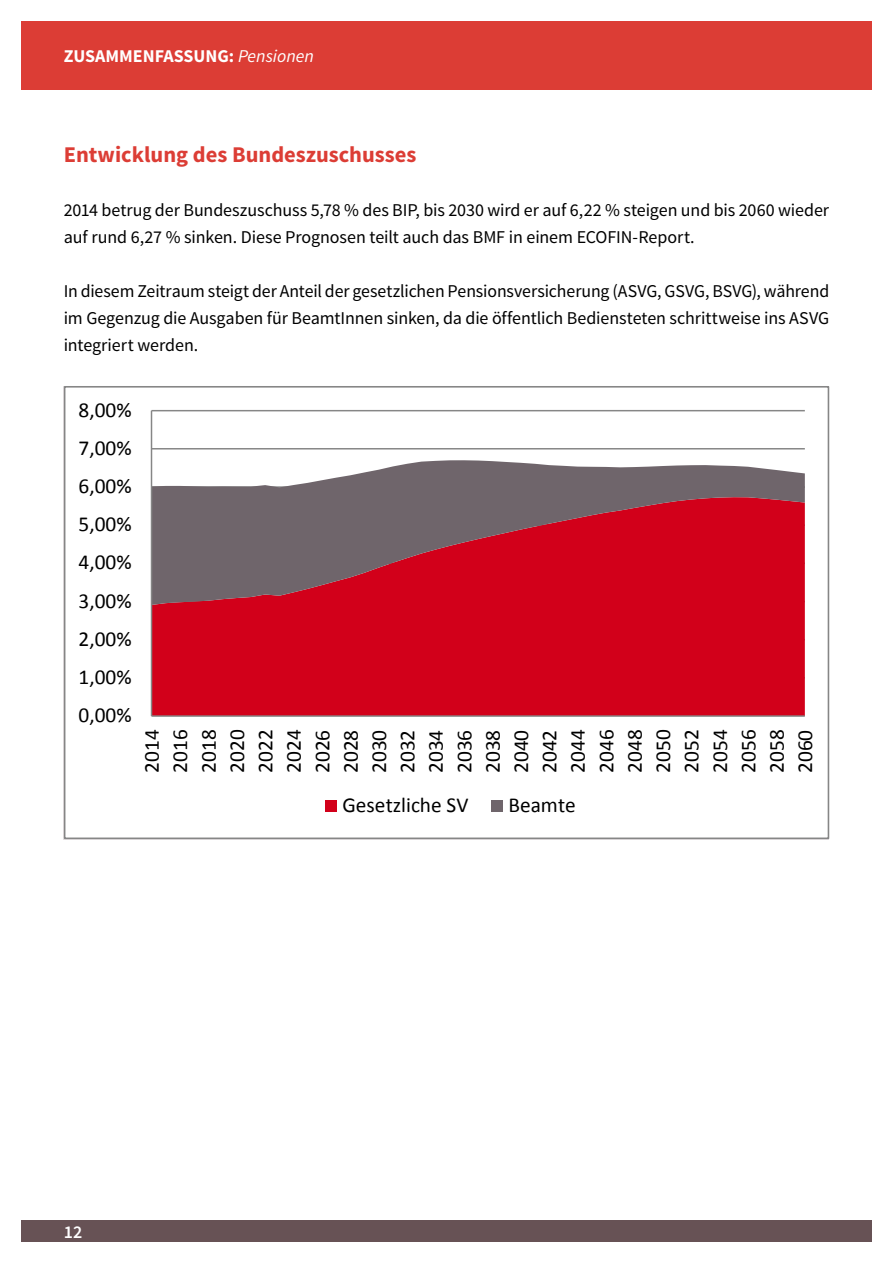
<style>
.page{position:relative;width:893px;height:1263px;background:#fff}
.page>*{position:absolute;margin:0;border:0;box-sizing:border-box;transform-origin:0 0}
.Ü_2{font:700 22.5px "Source Sans Pro";color:#dc3d35}
.t1{font:21.3px/28.3px "Calibri";color:#000;text-align:justify}
.Fliesstext{font:18px/27px "Source Sans Pro";letter-spacing:-.005em;color:#000}
.t2{font:700 18px "Source Sans Pro";color:#fff}
.t3{font:600 18px "Source Sans Pro";color:#fff}
.s1{font-weight:400;font-style:italic}
</style>
<div class="page">
<div style="left:21px;top:21px;width:851px;height:68px;background:#dc3d35"></div>
<div style="left:21px;top:1220px;width:851px;height:22px;background:#675255"></div>
<hr style="left:151px;top:448px;width:654px;height:1px;background:#868686">
<hr style="left:151px;top:410px;width:654px;height:1px;background:#868686">
<div style="left:152px;top:605px;width:653px;height:110px;background:#d2001a"></div>
<svg style="left:152px;top:460px;width:653px;height:145px;background:#a34755"></svg>
<hr style="left:151px;top:411px;width:1px;height:305px;background:#868686">
<hr style="left:151px;top:715px;width:654px;height:2px;background:#868686">
<div style="left:325px;top:800px;width:12px;height:12px;background:#d2001a"></div>
<div style="left:491px;top:800px;width:12px;height:12px;background:#6f656b"></div>
<div style="left:64px;top:386px;width:765px;height:453px;border:2px solid #868686"></div>
<p class="t2" style="left:64px;top:44px;width:252px">ZUSAMMENFASSUNG: <span class="s1">Pensionen</span></p>
<h1 class="Ü_2" style="left:64px;top:140px;width:354px">Entwicklung des Bundeszuschusses</h1>
<p class="Fliesstext" style="left:64px;top:197px;width:767px">2014 betrug der Bundeszuschuss 5,78 % des BIP, bis 2030 wird er auf 6,22 % steigen und bis 2060 wieder auf rund 6,27 % sinken. Diese Prognosen teilt auch das BMF in einem ECOFIN-Report.</p>
<p class="Fliesstext" style="left:64px;top:278px;width:767px;text-align:justify">In diesem Zeitraum steigt der Anteil der gesetzlichen Pensionsversicherung (ASVG, GSVG, BSVG), während im Gegenzug die Ausgaben für BeamtInnen sinken, da die öffentlich Bediensteten schrittweise ins ASVG integriert werden.</p>
<p class="t1" style="left:79px;top:395px;width:55px">8,00%</p>
<p class="t1" style="left:79px;top:434px;width:55px">7,00%</p>
<p class="t1" style="left:79px;top:472px;width:55px">6,00%</p>
<p class="t1" style="left:79px;top:510px;width:55px">5,00%</p>
<p class="t1" style="left:79px;top:548px;width:55px">4,00%</p>
<p class="t1" style="left:79px;top:586px;width:55px">3,00%</p>
<p class="t1" style="left:79px;top:624px;width:55px">2,00%</p>
<p class="t1" style="left:79px;top:663px;width:55px">1,00%</p>
<p class="t1" style="left:79px;top:701px;width:55px">0,00%</p>
<p class="t1" style="left:138px;top:773px;width:45px;rotate:-90deg">2014<br>2016<br>2018<br>2020<br>2022<br>2024<br>2026<br>2028<br>2030<br>2032<br>2034<br>2036<br>2038<br>2040<br>2042<br>2044<br>2046<br>2048<br>2050<br>2052<br>2054<br>2056<br>2058<br>2060</p>
<p class="t1" style="left:342px;top:791px;width:128px">Gesetzliche SV</p>
<p class="t1" style="left:508px;top:791px;width:69px">Beamte</p>
<p class="t3" style="left:64px;top:1220px;width:20px">12</p>
</div>
